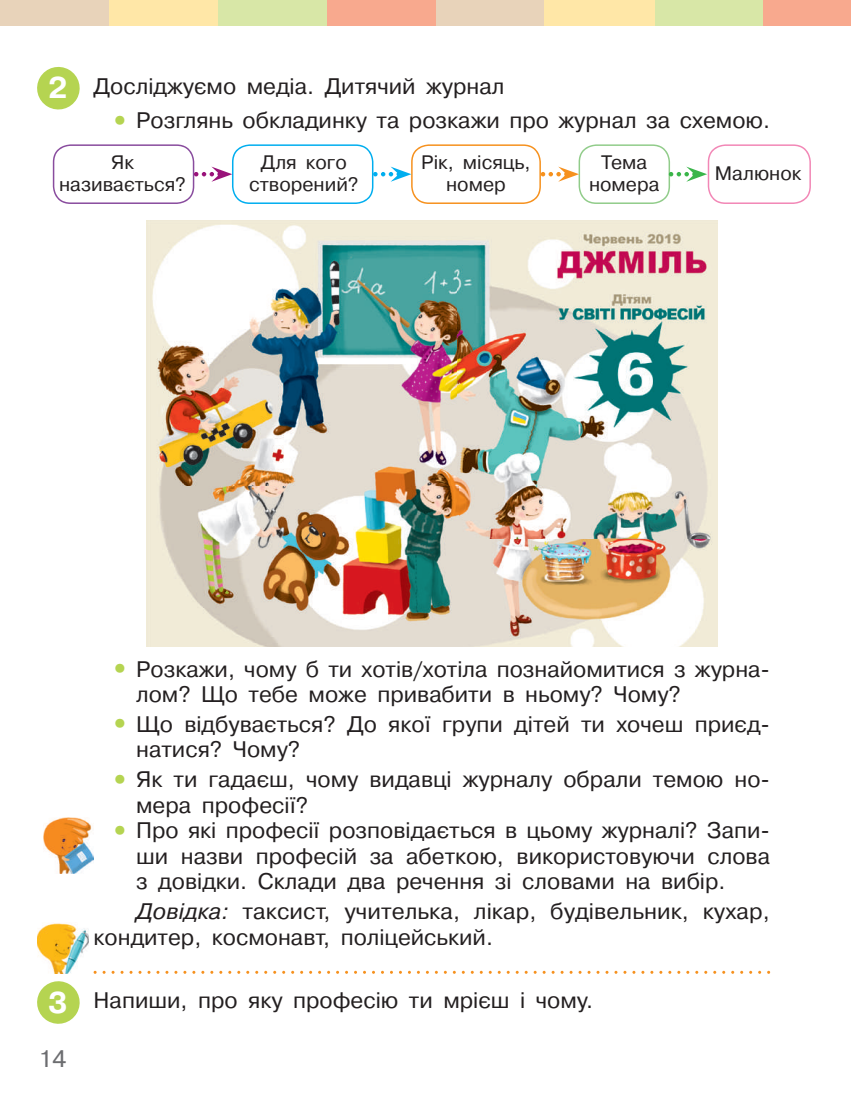
<style>
.page{position:relative;width:851px;height:1106px;background:#fff}
.page>*{position:absolute;margin:0;border:0;box-sizing:border-box;transform-origin:0 0}
.t1{font:700 30px "Pragmatica C";color:#fff}
.t2{font:24px "Pragmatica C";color:#6c6d70}
.t3{font:22.5px/25.5px "Pragmatica C";color:#231f20}
.t4{font:19.5px/22.5px "Pragmatica C";color:#231f20;text-align:center}
.s1{font-size:45px;color:#b5d451}
.s2{font-style:italic}
</style>
<div class="page">
<div style="left:109px;top:0;width:109px;height:26px;background:#ffe7a7"></div>
<div style="left:218px;top:0;width:109px;height:26px;background:#d8e7a7"></div>
<div style="left:654px;top:0;width:109px;height:26px;background:#d8e7a7"></div>
<div style="left:327px;top:0;width:108px;height:26px;background:#f8a98e"></div>
<div style="left:763px;top:0;width:87px;height:26px;background:#f8a98e"></div>
<div style="left:0;top:0;width:109px;height:26px;background:#e8d3ba"></div>
<svg style="left:850px;top:0;width:1px;height:26px"></svg>
<div style="left:435px;top:0;width:109px;height:26px;background:#e8d3ba"></div>
<div style="left:544px;top:0;width:110px;height:26px;background:#ffe7a7"></div>
<svg style="left:94px;top:970px;width:676px;height:3px"></svg>
<svg style="left:53px;top:144px;width:757px;height:60px"></svg>
<img style="left:146px;top:220px;width:571px;height:427px">
<svg style="left:37px;top:66px;width:43px;height:44px"></svg>
<img style="left:44px;top:817px;width:50px;height:56px">
<svg style="left:37px;top:981px;width:43px;height:43px"></svg>
<img style="left:37px;top:923px;width:51px;height:51px">
<h1 class="t1" style="left:48px;top:72px;width:21px">2</h1>
<p class="t3" style="left:94px;top:74px;width:412px">Досліджуємо медіа. Дитячий журнал</p>
<p class="t3" style="left:106px;top:108px;width:665px"><span class="s1">•</span> Розглянь обкладинку та розкажи про журнал за схемою.</p>
<p class="t4" style="left:714px;top:162px;width:88px">Малюнок</p>
<p class="t4" style="left:59px;top:151px;width:128px">Як називається?</p>
<p class="t4" style="left:249px;top:151px;width:111px">Для кого створений?</p>
<p class="t4" style="left:421px;top:151px;width:111px">Рік, місяць, номер</p>
<p class="t4" style="left:589px;top:151px;width:72px">Тема номера</p>
<h1 class="t1" style="left:48px;top:985px;width:21px">3</h1>
<p class="t2" style="left:38px;top:1045px;width:29px">14</p>
<p class="t3" style="left:136px;top:656px;width:635px;text-indent:-30px"><span class="s1">•</span> Розкажи, чому б ти хотів/хотіла познайомитися з журна&shy;лом? Що тебе може привабити в ньому? Чому?</p>
<p class="t3" style="left:136px;top:711px;width:635px;text-indent:-30px"><span class="s1">•</span> Що відбувається? До якої групи дітей ти хочеш приєд&shy;натися? Чому?</p>
<p class="t3" style="left:136px;top:767px;width:635px;text-indent:-30px"><span class="s1">•</span> Як ти гадаєш, чому видавці журналу обрали темою но&shy;мера професії?</p>
<p class="t3" style="left:136px;top:818px;width:635px;text-align:justify;text-indent:-30px"><span class="s1">•</span> Про які професії розповідається в цьому журналі? Запи&shy;ши назви професій за абеткою, використовуючи слова з довідки. Склади два речення зі словами на вибір.</p>
<p class="t3" style="left:94px;top:898px;width:677px;text-indent:43px"><span class="s2">Довідка:</span> таксист, учителька, лікар, будівельник, кухар, кон дитер, космонавт, поліцейський.</p>
<p class="t3" style="left:94px;top:988px;width:501px">Напиши, про яку професію ти мрієш і чому.</p>
</div>
